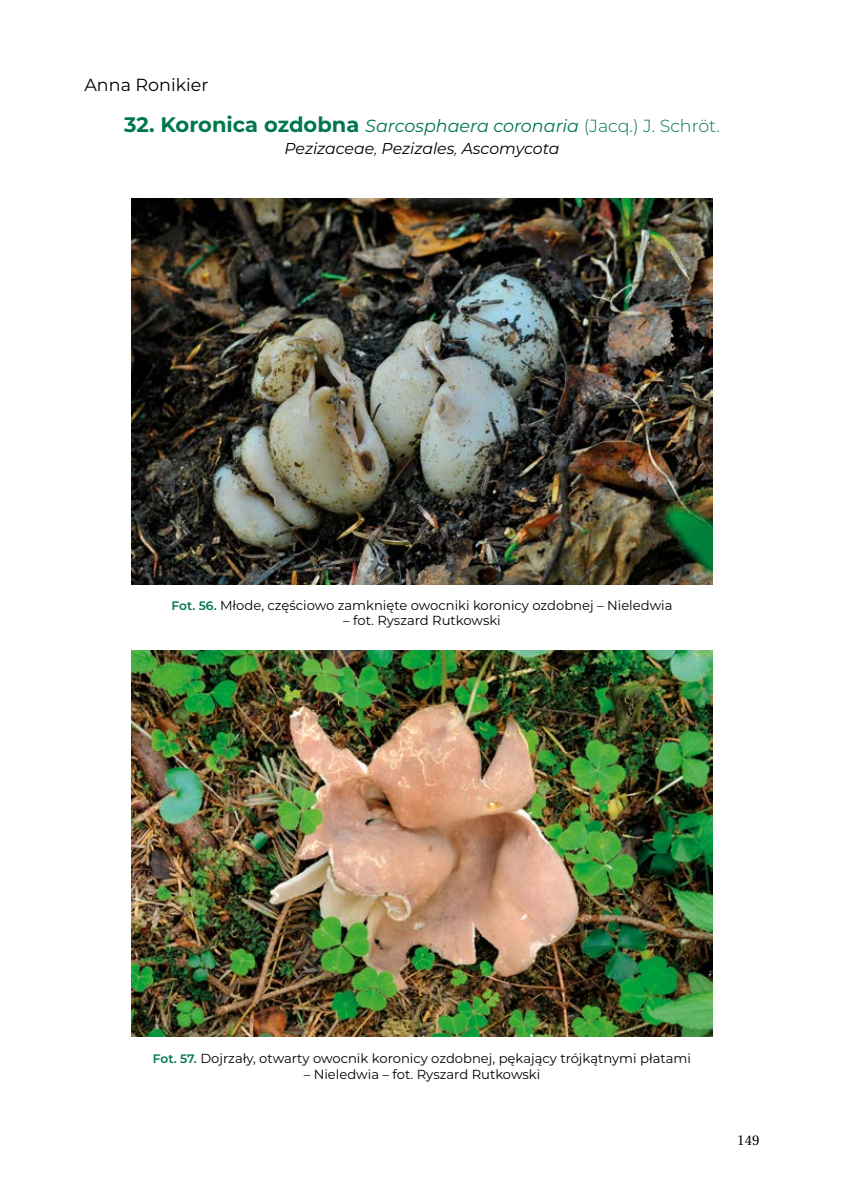
<style>
.page{position:relative;width:844px;height:1191px;background:#fff}
.page>*{position:absolute;margin:0;border:0;box-sizing:border-box;transform-origin:0 0}
.t1{font:italic 17.5px "Montserrat";color:#00774a}
.t2{font:17.5px "Montserrat";color:#000}
.t3{font:italic 15.75px "Montserrat";letter-spacing:-.005em;color:#000}
.t4{font:14px "Heuristica";color:#000}
.t5{font:13.12px "Montserrat";color:#000}
.s1{font-weight:700;font-style:normal;font-size:21px}
.s2{font-weight:300;font-style:normal}
.s3{font-weight:300}
.s4{font-weight:600;font-size:12.25px;color:#00774a}
</style>
<div class="page">
<img style="left:131px;top:198px;width:581px;height:386px">
<img style="left:131px;top:650px;width:581px;height:386px">
<h1 class="t2" style="left:84px;top:73px;width:126px">Anna Ronikier</h1>
<h1 class="t1" style="left:124px;top:113px;width:597px"><span class="s1">32. Koronica ozdobna</span> Sarcosphaera coronaria <span class="s2">(Jacq.) J. Schröt.</span></h1>
<p class="t3" style="left:284px;top:138px;width:276px">Pezizaceae<span class="s3">,</span> Pezizales<span class="s3">,</span> Ascomycota</p>
<p class="t5" style="left:171px;top:596px;width:502px"><span class="s4">Fot. 56.</span> Młode, częściowo zamknięte owocniki koronicy ozdobnej – Nieledwia</p>
<p class="t5" style="left:343px;top:611px;width:159px">– fot. Ryszard Rutkowski</p>
<p class="t5" style="left:153px;top:1049px;width:539px"><span class="s4">Fot. 57.</span> Dojrzały, otwarty owocnik koronicy ozdobnej, pękający trójkątnymi płatami</p>
<p class="t5" style="left:304px;top:1065px;width:238px">– Nieledwia – fot. Ryszard Rutkowski</p>
<p class="t4" style="left:737px;top:1129px;width:24px">149</p>
</div>
